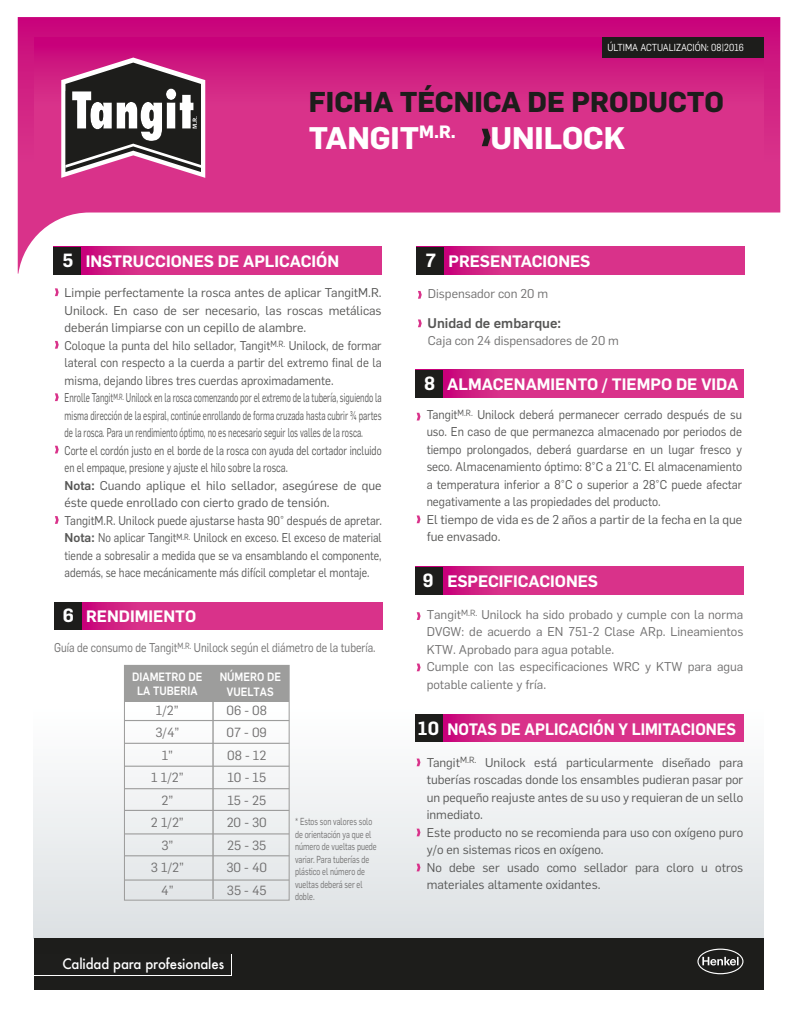
<style>
.page{position:relative;width:797px;height:1028px;background:#fff}
.page>*{position:absolute;margin:0;border:0;box-sizing:border-box;transform-origin:0 0}
.t1{font:700 30.62px "Flama";color:#fff}
.t2{font:700 28.12px "Flama";color:#1d1d1b}
.t3{font:600 16.25px "Flama";color:#fff}
.t4{font:600 16.25px "Flama";color:#fff;scale:.94 1}
.t5{font:500 14px "Futura";letter-spacing:-.01em;color:#fff;scale:.95 1}
.t6{font:500 13.75px "Flama";color:#575756}
.t7{font:13px/22.5px "Flama";color:#706f6f;text-align:center}
.t8{font:12.5px/17.5px "Flama";color:#575756}
.t9{font:12.5px/17.5px "Flama";color:#575756;scale:.93 1}
.t10{font:12.5px/17.5px "Flama";color:#706f6f}
.t11{font:12.5px "Flama";color:#706f6f;scale:.85 1}
.t12{font:500 11.88px/14.2px "Flama";color:#fff;text-align:center;scale:.9 1}
.t13{font:10px/12.5px "Flama";color:#706f6f;scale:.75 1}
.t14{font:10px "Flama";color:#fff;scale:.9 1}
.s1{font-size:18.75px}
.s2{font-weight:500}
</style>
<div class="page">
<svg style="left:18px;top:17px;width:762px;height:257px"></svg>
<div style="left:34px;top:490px;width:729px;height:448px;background:linear-gradient(to bottom,#fff,#e4e8e9)"></div>
<div style="left:34px;top:938px;width:729px;height:52px;background:#1d1d1b"></div>
<svg style="left:697px;top:948px;width:46px;height:26px"></svg>
<svg style="left:34px;top:37px;width:729px;height:161px;background:#d52886"></svg>
<svg style="left:61px;top:58px;width:144px;height:120px"></svg>
<div style="left:601px;top:37px;width:162px;height:21px;background:#1d1d1b"></div>
<svg style="left:481px;top:129px;width:9px;height:17px"></svg>
<svg style="left:81px;top:247px;width:300px;height:27px;background:#d72d88"></svg>
<div style="left:54px;top:247px;width:27px;height:27px;background:#1d1d1b"></div>
<svg style="left:55px;top:341px;width:4px;height:8px"></svg>
<svg style="left:55px;top:393px;width:4px;height:8px"></svg>
<svg style="left:55px;top:446px;width:4px;height:7px"></svg>
<svg style="left:55px;top:516px;width:4px;height:8px"></svg>
<svg style="left:55px;top:288px;width:4px;height:8px"></svg>
<svg style="left:416px;top:515px;width:4px;height:8px"></svg>
<svg style="left:416px;top:413px;width:4px;height:7px"></svg>
<svg style="left:442px;top:370px;width:300px;height:27px;background:#d52d87"></svg>
<div style="left:415px;top:370px;width:27px;height:27px;background:#1d1d1b"></div>
<svg style="left:443px;top:247px;width:301px;height:27px;background:#d62d88"></svg>
<div style="left:416px;top:247px;width:27px;height:27px;background:#1d1d1b"></div>
<svg style="left:418px;top:319px;width:3px;height:8px"></svg>
<svg style="left:418px;top:291px;width:3px;height:8px"></svg>
<svg style="left:442px;top:714px;width:301px;height:28px;background:#d62d88"></svg>
<div style="left:415px;top:714px;width:27px;height:28px;background:#1d1d1b"></div>
<svg style="left:416px;top:863px;width:4px;height:8px"></svg>
<svg style="left:416px;top:828px;width:4px;height:8px"></svg>
<svg style="left:416px;top:758px;width:4px;height:8px"></svg>
<svg style="left:81px;top:602px;width:301px;height:27px;background:#d62d88"></svg>
<div style="left:54px;top:602px;width:27px;height:27px;background:#1d1d1b"></div>
<div style="left:124px;top:665px;width:165px;height:37px;background:#9d9d9c"></div>
<hr style="left:124px;top:720px;width:165px;height:1px;background:#9d9d9c">
<hr style="left:124px;top:742px;width:165px;height:2px;background:#9d9d9c">
<hr style="left:124px;top:765px;width:165px;height:1px;background:#9d9d9c">
<hr style="left:124px;top:788px;width:165px;height:1px;background:#9d9d9c">
<hr style="left:124px;top:810px;width:165px;height:1px;background:#9d9d9c">
<hr style="left:124px;top:833px;width:165px;height:1px;background:#9d9d9c">
<hr style="left:124px;top:855px;width:165px;height:1px;background:#9d9d9c">
<hr style="left:124px;top:879px;width:165px;height:1px;background:#9d9d9c">
<hr style="left:212px;top:701px;width:2px;height:198px;background:#9d9d9c">
<div style="left:124px;top:665px;width:165px;height:235px;border:1px solid #9d9d9c"></div>
<svg style="left:442px;top:567px;width:301px;height:27px;background:#d62d88"></svg>
<div style="left:415px;top:567px;width:27px;height:27px;background:#1d1d1b"></div>
<svg style="left:416px;top:663px;width:4px;height:8px"></svg>
<svg style="left:416px;top:612px;width:4px;height:8px"></svg>
<p class="t14" style="left:607px;top:40px;width:153px">ÚLTIMA ACTUALIZACIÓN: 08|2016</p>
<h2 class="t2" style="left:309px;top:82px;width:416px">FICHA TÉCNICA DE PRODUCTO</h2>
<h1 class="t1" style="left:309px;top:115px;width:318px">TANGIT<sup>M.R.</sup> UNILOCK</h1>
<h3 class="t3" style="left:62px;top:249px;width:278px"><span class="s1">5</span> INSTRUCCIONES DE APLICACIÓN</h3>
<p class="t8" style="left:65px;top:283px;width:319px">Limpie perfectamente la rosca antes de aplicar TangitM.R.<br>Unilock. En caso de ser necesario, las roscas metálicas deberán limpiarse con un cepillo de alambre.<br>Coloque la punta del hilo sellador, Tangit<sup>M.R.</sup> Unilock, de formar lateral con respecto a la cuerda a partir del extremo final de la misma, dejando libres tres cuerdas aproximadamente.<br>Enrolle Tangit<sup>M.R.</sup> Unilock en la rosca comenzando por el extremo de la tubería, siguiendo la misma dirección de la espiral, continúe enrollando de forma cruzada hasta cubrir ¾ partes de la rosca. Para un rendimiento óptimo, no es necesario seguir los valles de la rosca.<br>Corte el cordón justo en el borde de la rosca con ayuda del cortador incluido en el empaque, presione y ajuste el hilo sobre la rosca.<br><span class="s2">Nota:</span> Cuando aplique el hilo sellador, asegúrese de que éste quede enrollado con cierto grado de tensión.<br>TangitM.R. Unilock puede ajustarse hasta 90° después de apretar.<br><span class="s2">Nota:</span> No aplicar Tangit<sup>M.R.</sup> Unilock en exceso. El exceso de material tiende a sobresalir a medida que se va ensamblando el componente, además, se hace mecánicamente más difícil completar el montaje.</p>
<h3 class="t3" style="left:63px;top:605px;width:135px"><span class="s1">6</span> RENDIMIENTO</h3>
<p class="t11" style="left:54px;top:639px;width:379px">Guía de consumo de Tangit<sup>M.R.</sup> Unilock según el diámetro de la tubería.</p>
<p class="t12" style="left:132px;top:668px;width:79px">DIAMETRO DE<br>LA TUBERIA</p>
<p class="t7" style="left:151px;top:698px;width:35px">1/2”<br>3/4”<br>1”<br>1 1/2”<br>2”<br>2 1/2”<br>3”<br>3 1/2”<br>4”</p>
<p class="t12" style="left:219px;top:669px;width:70px">NÚMERO DE<br>VUELTAS</p>
<p class="t7" style="left:226px;top:698px;width:42px;text-align:justify">06 - 08<br>07 - 09<br>08 - 12<br>10 - 15<br>15 - 25<br>20 - 30<br>25 - 35<br>30 - 40<br>35 - 45</p>
<p class="t13" style="left:295px;top:814px;width:110px">* Estos son valores solo de orientación ya que el número de vueltas puede variar. Para tuberías de plástico el número de vueltas deberá ser el doble.</p>
<p class="t5" style="left:62px;top:954px;width:171px">Calidad para profesionales</p>
<h3 class="t3" style="left:425px;top:249px;width:166px"><span class="s1">7</span> PRESENTACIONES</h3>
<p class="t10" style="left:427px;top:284px;width:122px">Dispensador con 20 m</p>
<p class="t6" style="left:427px;top:314px;width:135px">Unidad de embarque:</p>
<p class="t10" style="left:427px;top:331px;width:192px">Caja con 24 dispensadores de 20 m</p>
<h3 class="t3" style="left:424px;top:372px;width:315px"><span class="s1">8</span> ALMACENAMIENTO / TIEMPO DE VIDA</h3>
<p class="t9" style="left:426px;top:405px;width:340px">Tangit<sup>M.R.</sup> Unilock deberá permanecer cerrado después de su uso. En caso de que permanezca almacenado por periodos de tiempo prolongados, deberá guardarse en un lugar fresco y seco. Almacenamiento óptimo: 8°C a 21°C. El almacenamiento a temperatura inferior a 8°C o superior a 28°C puede afectar negativamente a las propiedades del producto.<br>El tiempo de vida es de 2 años a partir de la fecha en la que fue envasado.</p>
<h3 class="t3" style="left:423px;top:569px;width:177px"><span class="s1">9</span> ESPECIFICACIONES</h3>
<p class="t10" style="left:426px;top:605px;width:318px">Tangit<sup>M.R.</sup> Unilock ha sido probado y cumple con la norma DVGW: de acuerdo a EN 751-2 Clase ARp. Lineamientos KTW. Aprobado para agua potable.<br>Cumple con las especificaciones WRC y KTW para agua potable caliente y fría.</p>
<h3 class="t4" style="left:418px;top:717px;width:339px"><span class="s1">10</span> NOTAS DE APLICACIÓN Y LIMITACIONES</h3>
<p class="t8" style="left:426px;top:753px;width:318px">Tangit<sup>M.R.</sup> Unilock está particularmente diseñado para tuberías roscadas donde los ensambles pudieran pasar por un pequeño reajuste antes de su uso y requieran de un sello inmediato.<br>Este producto no se recomienda para uso con oxígeno puro y/o en sistemas ricos en oxígeno.<br>No debe ser usado como sellador para cloro u otros materiales altamente oxidantes.</p>
</div>
